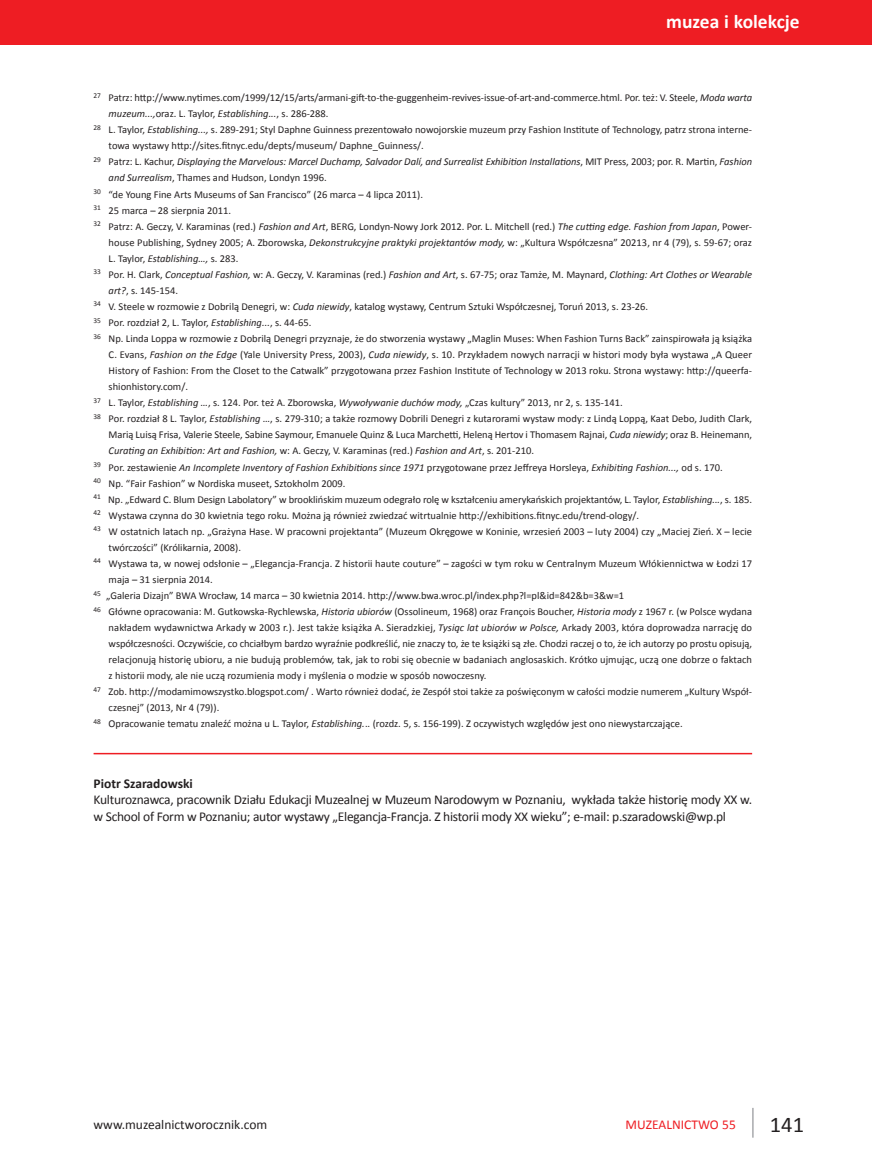
<style>
.page{position:relative;width:872px;height:1170px;background:#fff}
.page>*{position:absolute;margin:0;border:0;box-sizing:border-box;transform-origin:0 0}
.t1{font:22.5px "Calibri";color:#231f20}
.t2{font:700 19.5px "Calibri";color:#fff}
.notka_tekst{font:13.5px/16px "Calibri";letter-spacing:-.02em;color:#231f20}
.notka_tekst-2{font:13.5px "Calibri";color:#231f20}
.notka_nazwisko{font:700 13.5px "Calibri";color:#231f20}
.t3{font:13.5px "Calibri";color:#ee1d23}
.przypisy{font:10.5px/16px "Calibri";color:#231f20}
.przypisy-2{font:italic 10.5px/16px "Calibri";letter-spacing:-.005em;color:#231f20}
.s1{font-style:italic}
.s2{font-style:normal}
</style>
<div class="page">
<hr style="left:752px;top:1107px;width:1px;height:30px;background:#a8a9ad">
<div style="left:0;top:0;width:872px;height:45px;background:#ee1d23"></div>
<hr style="left:94px;top:752px;width:658px;height:2px;background:#ee1d23">
<h2 class="t2" style="left:666px;top:9px;width:135px">muzea i kolekcje</h2>
<p class="przypisy" style="left:109px;top:90px;width:645px;text-indent:-15px"><sup>27</sup> Patrz: http://www.nytimes.com/1999/12/15/arts/armani-gift-to-the-guggenheim-revives-issue-of-art-and-commerce.html. Por. też: V. Steele, <span class="s1">Moda warta muzeum...,</span>oraz. L. Taylor, <span class="s1">Establishing...</span>, s. 286-288.</p>
<p class="przypisy" style="left:109px;top:122px;width:645px;text-indent:-15px"><sup>28</sup> L. Taylor, <span class="s1">Establishing...,</span> s. 289-291; Styl Daphne Guinness prezentowało nowojorskie muzeum przy Fashion Institute of Technology, patrz strona interne&shy;towa wystawy http://sites.fitnyc.edu/depts/museum/ Daphne_Guinness/.</p>
<p class="przypisy-2" style="left:109px;top:153px;width:645px;text-indent:-15px"><sup>29</sup> <span class="s2">Patrz: L. Kachur,</span> Displaying the Marvelous: Marcel Duchamp, Salvador Dalí, and Surrealist Exhibition Installations<span class="s2">, MIT Press, 2003; por. R. Martin,</span> Fashion and Surrealism<span class="s2">, Thames and Hudson, Londyn 1996.</span></p>
<p class="przypisy" style="left:94px;top:186px;width:331px"><sup>30</sup> “de Young Fine Arts Museums of San Francisco” (26 marca – 4 lipca 2011).</p>
<p class="przypisy" style="left:94px;top:202px;width:139px"><sup>31</sup> 25 marca – 28 sierpnia 2011.</p>
<p class="przypisy" style="left:109px;top:218px;width:645px;text-align:justify;text-indent:-15px"><sup>32</sup> Patrz: A. Geczy, V. Karaminas (red.) <span class="s1">Fashion and Art</span>, BERG, Londyn-Nowy Jork 2012. Por. L. Mitchell (red.) <span class="s1">The cutting edge. Fashion from Japan</span>, Power&shy;house Publishing, Sydney 2005; A. Zborowska, <span class="s1">Dekonstrukcyjne praktyki projektantów mody,</span> w: „Kultura Współczesna” 20213, nr 4 (79), s. 59-67; oraz L. Taylor, <span class="s1">Establishing…,</span> s. 283.</p>
<p class="przypisy" style="left:109px;top:266px;width:645px;text-indent:-15px"><sup>33</sup> Por. H. Clark, <span class="s1">Conceptual Fashion,</span> w: A. Geczy, V. Karaminas (red.) <span class="s1">Fashion and Art</span>, s. 67-75; oraz Tamże, M. Maynard, <span class="s1">Clothing: Art Clothes or Wearable art?</span>, s. 145-154.</p>
<p class="przypisy" style="left:94px;top:298px;width:556px"><sup>34</sup> V. Steele w rozmowie z Dobrilą Denegri, w: <span class="s1">Cuda niewidy</span>, katalog wystawy, Centrum Sztuki Współczesnej, Toruń 2013, s. 23-26.</p>
<p class="przypisy" style="left:94px;top:314px;width:219px"><sup>35</sup> Por. rozdział 2, L. Taylor, <span class="s1">Establishing...</span>, s. 44-65.</p>
<p class="przypisy" style="left:109px;top:330px;width:645px;text-align:justify;text-indent:-15px"><sup>36</sup> Np. Linda Loppa w rozmowie z Dobrilą Denegri przyznaje, że do stworzenia wystawy „Maglin Muses: When Fashion Turns Back” zainspirowała ją książka C. Evans, <span class="s1">Fashion on the Edge</span> (Yale University Press, 2003), <span class="s1">Cuda niewidy</span>, s. 10. Przykładem nowych narracji w histori mody była wystawa „A Queer History of Fashion: From the Closet to the Catwalk” przygotowana przez Fashion Institute of Technology w 2013 roku. Strona wystawy: http://queerfa&shy;shionhistory.com/.</p>
<p class="przypisy" style="left:94px;top:395px;width:530px"><sup>37</sup> L. Taylor, <span class="s1">Establishing …</span>, s. 124. Por. też A. Zborowska, <span class="s1">Wywoływanie duchów mody,</span> „Czas kultury” 2013, nr 2, s. 135-141.</p>
<p class="przypisy" style="left:109px;top:411px;width:645px;text-align:justify;text-indent:-15px"><sup>38</sup> Por. rozdział 8 L. Taylor, <span class="s1">Establishing …</span>, s. 279-310; a także rozmowy Dobrili Denegri z kutarorami wystaw mody: z Lindą Loppą, Kaat Debo, Judith Clark, Marią Luisą Frisa, Valerie Steele, Sabine Saymour, Emanuele Quinz &amp; Luca Marchetti, Heleną Hertov i Thomasem Rajnai, <span class="s1">Cuda niewidy</span>; oraz B. Heinemann, <span class="s1">Curating an Exhibition: Art and Fashion,</span> w: A. Geczy, V. Karaminas (red.) <span class="s1">Fashion and Art</span>, s. 201-210.</p>
<p class="przypisy-2" style="left:94px;top:458px;width:630px"><sup>39</sup> <span class="s2">Por. zestawienie</span> An Incomplete Inventory of Fashion Exhibitions since 1971 <span class="s2">przygotowane przez Jeffreya Horsleya,</span> Exhibiting Fashion..., <span class="s2">od s. 170.</span></p>
<p class="przypisy" style="left:94px;top:475px;width:253px"><sup>40</sup> Np. “Fair Fashion” w Nordiska museet, Sztokholm 2009.</p>
<p class="przypisy" style="left:94px;top:491px;width:660px"><sup>41</sup> Np. „Edward C. Blum Design Labolatory” w brooklińskim muzeum odegrało rolę w kształceniu amerykańskich projektantów, L. Taylor, <span class="s1">Establishing...</span>, s. 185.</p>
<p class="przypisy" style="left:94px;top:507px;width:547px"><sup>42</sup> Wystawa czynna do 30 kwietnia tego roku. Można ją również zwiedzać witrtualnie http://exhibitions.fitnyc.edu/trend-ology/.</p>
<p class="przypisy" style="left:109px;top:523px;width:645px;text-indent:-15px"><sup>43</sup> W ostatnich latach np. „Grażyna Hase. W pracowni projektanta” (Muzeum Okręgowe w Koninie, wrzesień 2003 – luty 2004) czy „Maciej Zień. X – lecie twórczości” (Królikarnia, 2008).</p>
<p class="przypisy" style="left:109px;top:555px;width:645px;text-indent:-15px"><sup>44</sup> Wystawa ta, w nowej odsłonie – „Elegancja-Francja. Z historii haute couture” – zagości w tym roku w Centralnym Muzeum Włókiennictwa w Łodzi 17 maja – 31 sierpnia 2014.</p>
<p class="przypisy" style="left:94px;top:587px;width:532px"><sup>45</sup> „Galeria Dizajn” BWA Wrocław, 14 marca – 30 kwietnia 2014. http://www.bwa.wroc.pl/index.php?l=pl&amp;id=842&amp;b=3&amp;w=1</p>
<p class="przypisy" style="left:109px;top:603px;width:645px;text-align:justify;text-indent:-15px"><sup>46</sup> Główne opracowania: M. Gutkowska-Rychlewska, <span class="s1">Historia ubiorów</span> (Ossolineum, 1968) oraz François Boucher, <span class="s1">Historia mody</span> z 1967 r. (w Polsce wydana nakładem wydawnictwa Arkady w 2003 r.). Jest także książka A. Sieradzkiej, <span class="s1">Tysiąc lat ubiorów w Polsce,</span> Arkady 2003, która doprowadza narrację do współczesności. Oczywiście, co chciałbym bardzo wyraźnie podkreślić, nie znaczy to, że te książki są złe. Chodzi raczej o to, że ich autorzy po prostu opisują, relacjonują historię ubioru, a nie budują problemów, tak, jak to robi się obecnie w badaniach anglosaskich. Krótko ujmując, uczą one dobrze o faktach z historii mody, ale nie uczą rozumienia mody i myślenia o modzie w sposób nowoczesny.</p>
<p class="przypisy" style="left:109px;top:683px;width:645px;text-indent:-15px"><sup>47</sup> Zob. http://modamimowszystko.blogspot.com/ . Warto również dodać, że Zespół stoi także za poświęconym w całości modzie numerem „Kultury Współ&shy;czesnej” (2013, Nr 4 (79)).</p>
<p class="przypisy" style="left:94px;top:716px;width:591px"><sup>48</sup> Opracowanie tematu znaleźć można u L. Taylor, <span class="s1">Establishing.</span>.. (rozdz. 5, s. 156-199). Z oczywistych względów jest ono niewystarczające.</p>
<p class="notka_nazwisko" style="left:94px;top:775px;width:101px">Piotr Szaradowski</p>
<p class="notka_tekst" style="left:94px;top:792px;width:660px">Kulturoznawca, pracownik Działu Edukacji Muzealnej w Muzeum Narodowym w Poznaniu, wykłada także historię mody XX w. w School of Form w Poznaniu; autor wystawy „Elegancja-Francja. Z historii mody XX wieku”; e-mail: p.szaradowski@wp.pl</p>
<p class="notka_tekst-2" style="left:94px;top:1116px;width:175px">www.muzealnictworocznik.com</p>
<p class="t3" style="left:625px;top:1116px;width:112px">MUZEALNICTWO 55</p>
<h1 class="t1" style="left:770px;top:1109px;width:36px">141</h1>
</div>
